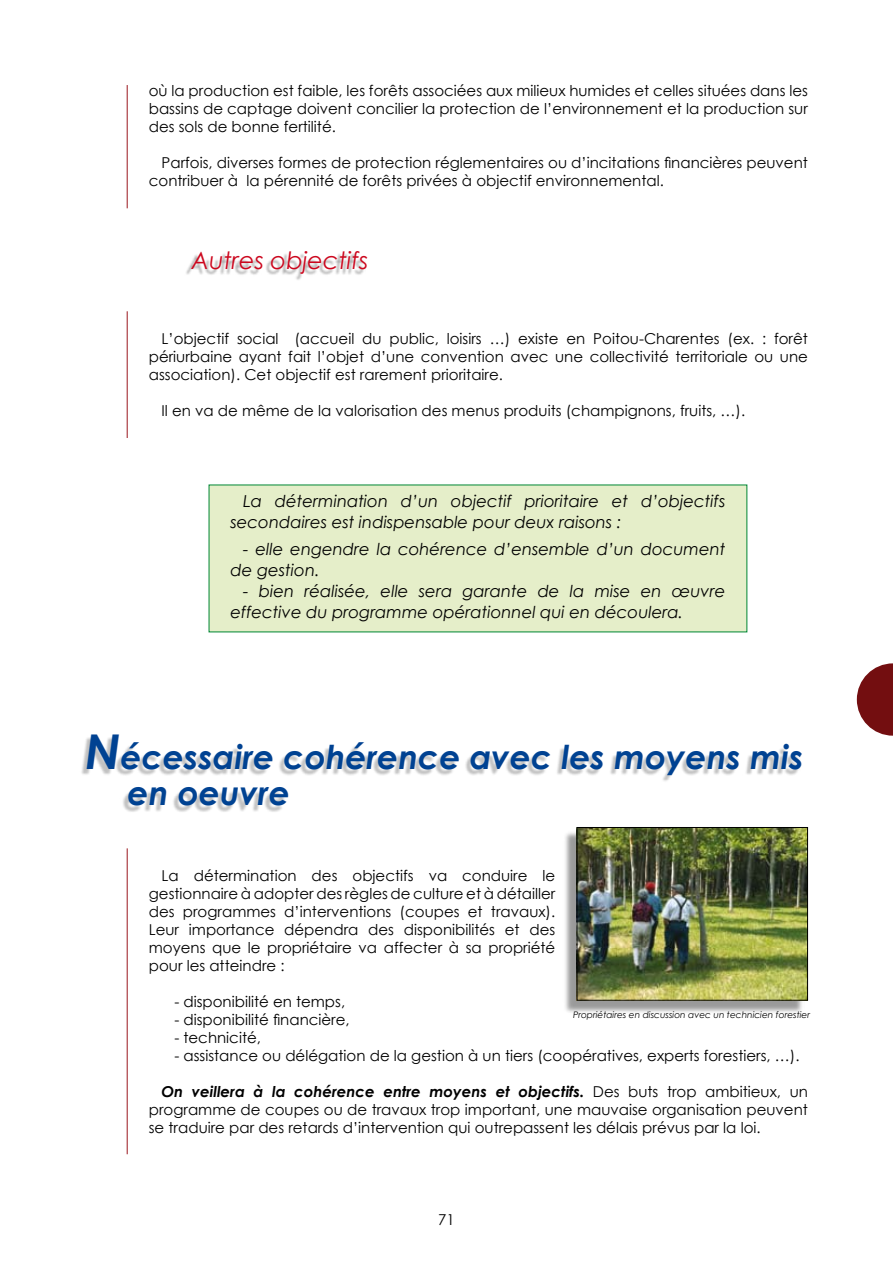
<style>
.page{position:relative;width:893px;height:1263px;background:#fff}
.page>*{position:absolute;margin:0;border:0;box-sizing:border-box;transform-origin:0 0}
.t1{font:italic 700 33px/36px "Century Gothic";color:#004292}
.t2{font:italic 24px "Century Gothic";color:#cc071e}
.t3{font:italic 16.5px/21px "Century Gothic";color:#000}
.t4{font:15px/18px "Century Gothic";color:#000;text-align:justify}
.t5{font:italic 9px "Century Gothic";color:#000}
.s1{font-size:48px}
.s2{font-weight:700;font-style:italic}
</style>
<div class="page">
<svg style="left:857px;top:663px;width:36px;height:73px"></svg>
<hr style="left:127px;top:85px;width:1px;height:123px;background:#9a161d">
<div style="left:184px;top:252px;width:182px;height:29px;background:#000;opacity:.4"></div>
<hr style="left:127px;top:311px;width:1px;height:127px;background:#9a161d">
<div style="left:209px;top:485px;width:538px;height:147px;background:#e5eec9"></div>
<hr style="left:127px;top:848px;width:1px;height:306px;background:#9a161d">
<div style="left:79px;top:735px;width:722px;height:78px;background:#000;opacity:.25"></div>
<div style="left:562px;top:830px;width:243px;height:184px;background:#000;opacity:.4"></div>
<img style="left:579px;top:829px;width:227px;height:169px">
<div style="left:577px;top:827px;width:231px;height:173px;border:1px solid #000"></div>
<p class="t4" style="left:149px;top:82px;width:661px">où la production est faible, les forêts associées aux milieux humides et celles situées dans les bassins de captage doivent concilier la protection de l’environnement et la production sur des sols de bonne fertilité.</p>
<p class="t4" style="left:149px;top:154px;width:661px;text-indent:13px">Parfois, diverses formes de protection réglementaires ou d’incitations financières peuvent contribuer à la pérennité de forêts privées à objectif environnemental.</p>
<h2 class="t2" style="left:191px;top:243px;width:179px">Autres objectifs</h2>
<p class="t4" style="left:149px;top:329px;width:661px;text-indent:13px">L’objectif social (accueil du public, loisirs …) existe en Poitou-Charentes (ex. : forêt périurbaine ayant fait l’objet d’une convention avec une collectivité territoriale ou une association). Cet objectif est rarement prioritaire.</p>
<p class="t4" style="left:162px;top:401px;width:585px">Il en va de même de la valorisation des menus produits (champignons, fruits, …).</p>
<p class="t3" style="left:230px;top:490px;width:496px;text-indent:13px">La détermination d’un objectif prioritaire et d’objectifs secondaires est indispensable pour deux raisons :</p>
<p class="t3" style="left:230px;top:538px;width:496px;text-indent:13px">- elle engendre la cohérence d’ensemble d’un document de gestion.</p>
<p class="t3" style="left:230px;top:580px;width:496px;text-indent:13px">- bien réalisée, elle sera garante de la mise en œuvre effective du programme opérationnel qui en découlera.</p>
<h1 class="t1" style="left:128px;top:738px;width:678px;text-indent:-43px"><span class="s1">N</span>écessaire cohérence avec les moyens mis en oeuvre</h1>
<p class="t4" style="left:149px;top:866px;width:408px;text-indent:13px">La détermination des objectifs va conduire le gestionnaire à adopter des règles de culture et à détailler des programmes d’interventions (coupes et travaux).<br>Leur importance dépendra des disponibilités et des moyens que le propriétaire va affecter à sa propriété pour les atteindre :</p>
<p class="t4" style="left:174px;top:992px;width:172px">- disponibilité en temps,</p>
<p class="t4" style="left:174px;top:1010px;width:177px">- disponibilité financière,</p>
<p class="t4" style="left:174px;top:1028px;width:88px">- technicité,</p>
<p class="t4" style="left:174px;top:1046px;width:627px">- assistance ou délégation de la gestion à un tiers (coopératives, experts forestiers, …).</p>
<p class="t4" style="left:149px;top:1082px;width:661px;text-indent:13px"><span class="s2">On veillera à la cohérence entre moyens et objectifs.</span> Des buts trop ambitieux, un programme de coupes ou de travaux trop important, une mauvaise organisation peuvent se traduire par des retards d’intervention qui outrepassent les délais prévus par la loi.</p>
<p class="t5" style="left:573px;top:1008px;width:239px">Propriétaires en discussion avec un technicien forestier</p>
<p class="t4" style="left:438px;top:1210px;width:18px">71</p>
</div>
